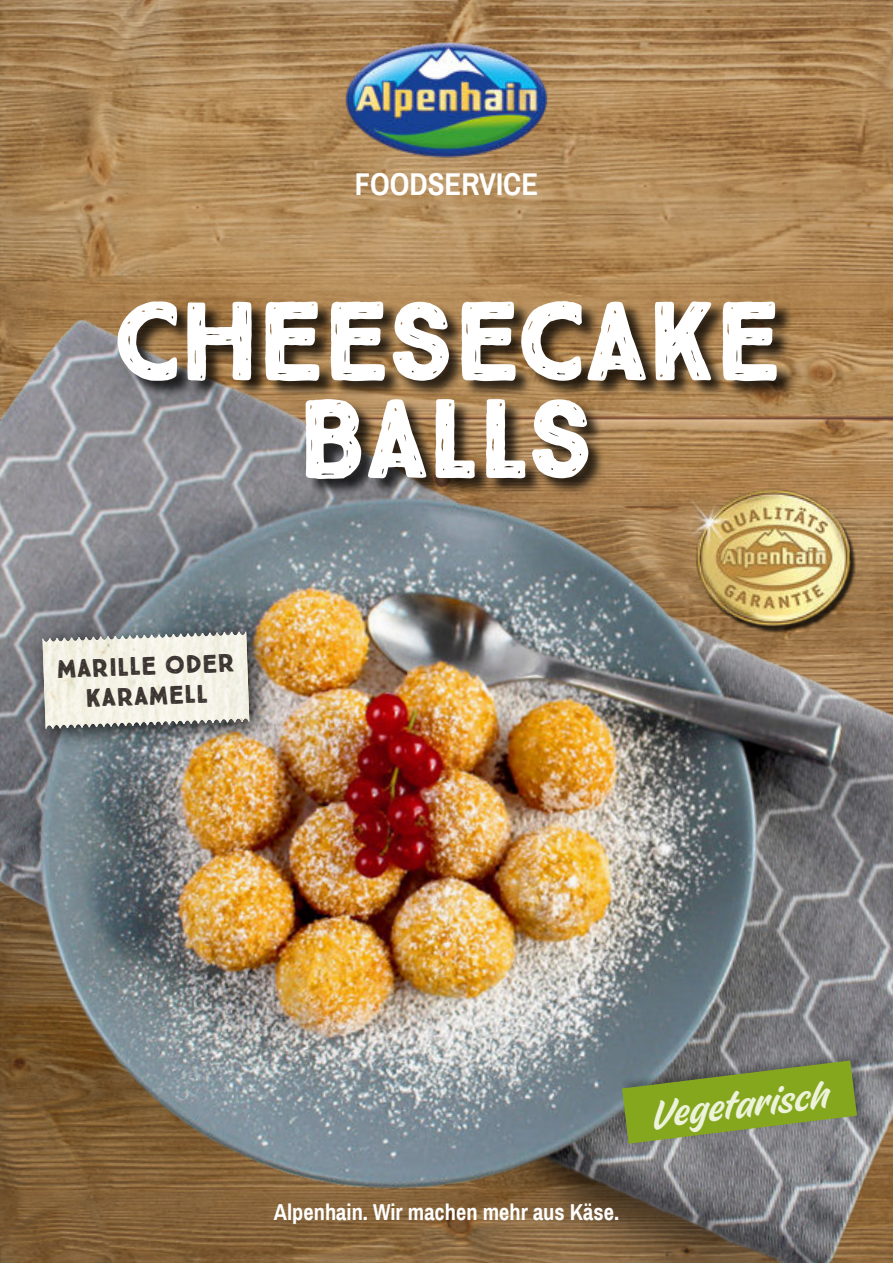
<style>
.page{position:relative;width:893px;height:1263px;background:#fff}
.page>*{position:absolute;margin:0;border:0;box-sizing:border-box;transform-origin:0 0}
.t1{font:900 112.5px/97.5px "True North Rough";letter-spacing:-.02em;color:#fff;text-align:center}
.t2{font:42.9px "Fineday Style Twonon connect";color:#edf3da}
.t3{font:700 30.75px "Archivo Narrow";color:#fff}
.t4{font:900 25.5px/30px "True North Rough";color:#3c3532;text-align:center}
.t5{font:700 22.5px "Archivo Narrow";color:#fff}
</style>
<div class="page">
<img style="left:0;top:0;width:893px;height:247px">
<img style="left:0;top:247px;width:893px;height:1016px">
<img style="left:340px;top:40px;width:213px;height:118px">
<div style="left:119px;top:303px;width:677px;height:193px;background:#000;opacity:.75"></div>
<img style="left:669px;top:455px;width:206px;height:206px">
<div style="left:620px;top:1050px;width:248px;height:96px;background:#000;opacity:.3"></div>
<svg style="left:622px;top:1060px;width:235px;height:84px;background:#809740"></svg>
<div style="left:31px;top:621px;width:243px;height:131px;background:#000;opacity:.75"></div>
<img style="left:43px;top:631px;width:203px;height:98px">
<h3 class="t3" style="left:355px;top:172px;width:185px">FOODSERVICE</h3>
<h1 class="t1" style="left:111px;top:293px;width:673px">CHEESECAKE<br>BALLS</h1>
<p class="t4" style="left:56px;top:654px;width:180px;rotate:-2deg">MARILLE ODER<br>KARAMELL</p>
<p class="t5" style="left:274px;top:1204px;width:347px">Alpenhain. Wir machen mehr aus Käse.</p>
<h2 class="t2" style="left:649px;top:1097px;width:179px;rotate:-7deg">Vegetarisch</h2>
</div>
